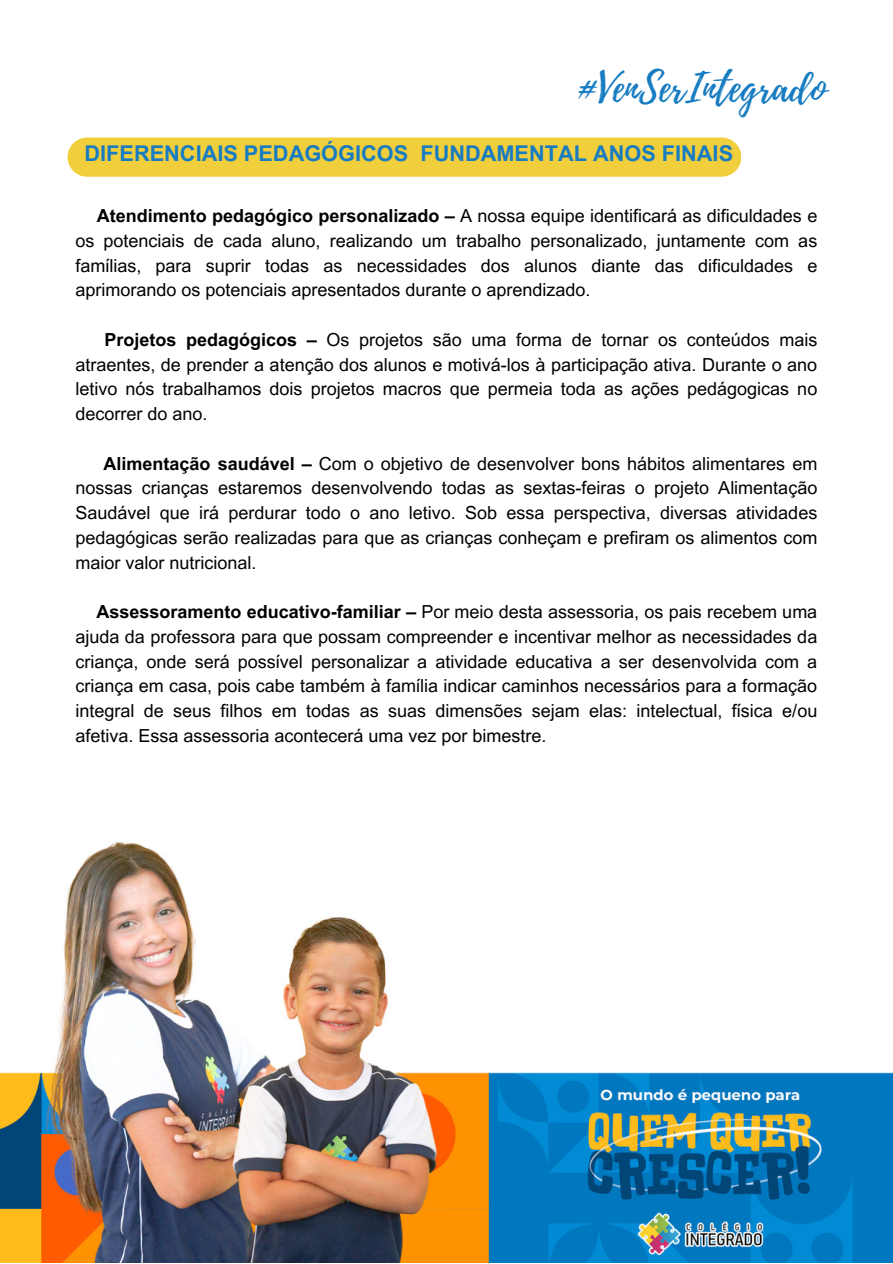
<style>
.page{position:relative;width:893px;height:1264px;background:#fff}
.page>*{position:absolute;margin:0;border:0;box-sizing:border-box;transform-origin:0 0}
.t1{font:40.05px "Playlist Script";color:#177cc2}
.t2{font:700 21.75px "Arial MT Pro";color:#177cc2}
.t3{font:18px/24.8px "Arial MT Pro";color:#000;text-align:justify}
.s1{font-weight:700}
</style>
<div class="page">
<img style="left:0;top:842px;width:892px;height:420px">
<div style="left:67px;top:137px;width:674px;height:40px;background:#f1ce3c"></div>
<h1 class="t1" style="left:577px;top:59px;width:251px">#VenSerIntegrado</h1>
<p class="t2" style="left:85px;top:141px;width:650px">DIFERENCIAIS PEDAGÓGICOS FUNDAMENTAL ANOS FINAIS</p>
<p class="t3" style="left:75px;top:204px;width:743px;text-indent:21px"><span class="s1">Atendimento pedagógico personalizado –</span> A nossa equipe identificará as dificuldades e os potenciais de cada aluno, realizando um trabalho personalizado, juntamente com as famílias, para suprir todas as necessidades dos alunos diante das dificuldades e aprimorando os potenciais apresentados durante o aprendizado.</p>
<p class="t3" style="left:75px;top:328px;width:743px;text-indent:29px"><span class="s1">Projetos pedagógicos –</span> Os projetos são uma forma de tornar os conteúdos mais atraentes, de prender a atenção dos alunos e motivá-los à participação ativa. Durante o ano letivo nós trabalhamos dois projetos macros que permeia toda as ações pedágogicas no decorrer do ano.</p>
<p class="t3" style="left:75px;top:452px;width:743px;text-indent:28px"><span class="s1">Alimentação saudável –</span> Com o objetivo de desenvolver bons hábitos alimentares em nossas crianças estaremos desenvolvendo todas as sextas-feiras o projeto Alimentação Saudável que irá perdurar todo o ano letivo. Sob essa perspectiva, diversas atividades pedagógicas serão realizadas para que as crianças conheçam e prefiram os alimentos com maior valor nutricional.</p>
<p class="t3" style="left:75px;top:600px;width:743px;text-indent:21px"><span class="s1">Assessoramento educativo-familiar –</span> Por meio desta assessoria, os pais recebem uma ajuda da professora para que possam compreender e incentivar melhor as necessidades da criança, onde será possível personalizar a atividade educativa a ser desenvolvida com a criança em casa, pois cabe também à família indicar caminhos necessários para a formação integral de seus filhos em todas as suas dimensões sejam elas: intelectual, física e/ou afetiva. Essa assessoria acontecerá uma vez por bimestre.</p>
</div>
